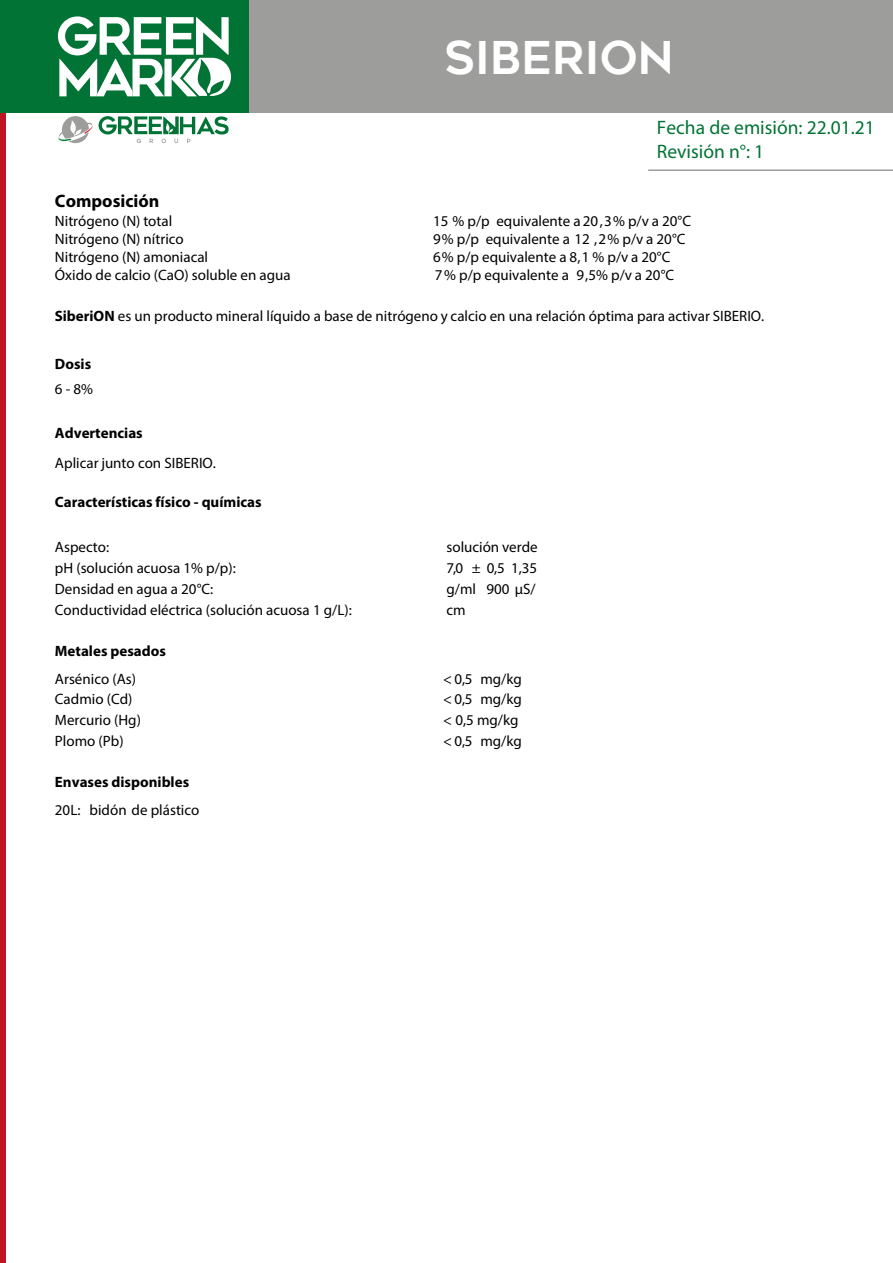
<style>
.page{position:relative;width:893px;height:1263px;background:#fff}
.page>*{position:absolute;margin:0;border:0;box-sizing:border-box;transform-origin:0 0}
.t1{font:45px "Geometos";color:#fff}
.t2{font:19.5px/23.4px "Myriad Pro";color:#017334}
.t3{font:700 18px "Myriad Pro";color:#000}
.t4{font:15px/20.7px "Myriad Pro";color:#000}
.t5{font:700 15px "Myriad Pro";color:#000}
.s1{font-weight:700}
</style>
<div class="page">
<div style="left:0;top:0;width:893px;height:112px;background:#9d9d9b"></div>
<div style="left:0;top:0;width:6px;height:1263px;background:#bd1622"></div>
<hr style="left:648px;top:169px;width:245px;height:2px;background:#9d9d9b">
<div style="left:0;top:0;width:249px;height:112px;background:#017334"></div>
<svg style="left:58px;top:16px;width:173px;height:80px"></svg>
<svg style="left:99px;top:116px;width:130px;height:27px"></svg>
<svg style="left:58px;top:116px;width:35px;height:27px"></svg>
<h1 class="t1" style="left:444px;top:33px;width:231px">SIBERION</h1>
<h2 class="t2" style="left:657px;top:116px;width:219px">Fecha de emisión: 22.01.21<br>Revisión n°: 1</h2>
<p class="t3" style="left:55px;top:189px;width:106px">Composición</p>
<p class="t4" style="left:55px;top:212px;width:237px;line-height:18px">Nitrógeno (N) total<br>Nitrógeno (N) nítrico<br>Nitrógeno (N) amoniacal<br>Óxido de calcio (CaO) soluble en agua</p>
<p class="t4" style="left:433px;top:212px;width:260px;line-height:18px">15 % p/p equivalente a 20,3% p/v a 20°C 9% p/p equivalente a 12 ,2% p/v a 20°C 6% p/p equivalente a 8,1 % p/v a 20°C<br>7 % p/p equivalente a 9,5% p/v a 20°C</p>
<p class="t4" style="left:55px;top:306px;width:711px"><span class="s1">SiberiON</span> es un producto mineral líquido a base de nitrógeno y calcio en una relación óptima para activar SIBERIO.</p>
<p class="t5" style="left:55px;top:354px;width:38px">Dosis</p>
<p class="t4" style="left:55px;top:378px;width:40px">6 - 8%</p>
<p class="t5" style="left:55px;top:423px;width:89px">Advertencias</p>
<p class="t4" style="left:55px;top:452px;width:163px">Aplicar junto con SIBERIO.</p>
<p class="t5" style="left:55px;top:492px;width:208px">Características físico - químicas</p>
<p class="t4" style="left:55px;top:537px;width:298px">Aspecto:<br>pH (solución acuosa 1% p/p):<br>Densidad en agua a 20°C:<br>Conductividad eléctrica (solución acuosa 1 g/L):</p>
<p class="t5" style="left:55px;top:641px;width:113px">Metales pesados</p>
<p class="t4" style="left:55px;top:668px;width:87px">Arsénico (As)<br>Cadmio (Cd)<br>Mercurio (Hg)<br>Plomo (Pb)</p>
<p class="t5" style="left:55px;top:772px;width:136px">Envases disponibles</p>
<p class="t4" style="left:55px;top:799px;width:146px">20L: bidón de plástico</p>
<p class="t4" style="left:447px;top:537px;width:93px">solución verde<br>7,0 ± 0,5 1,35 g/ml 900 µS/ cm</p>
<p class="t4" style="left:443px;top:668px;width:80px">&lt; 0,5 mg/kg &lt; 0,5 mg/kg &lt; 0,5 mg/kg &lt; 0,5 mg/kg</p>
</div>
